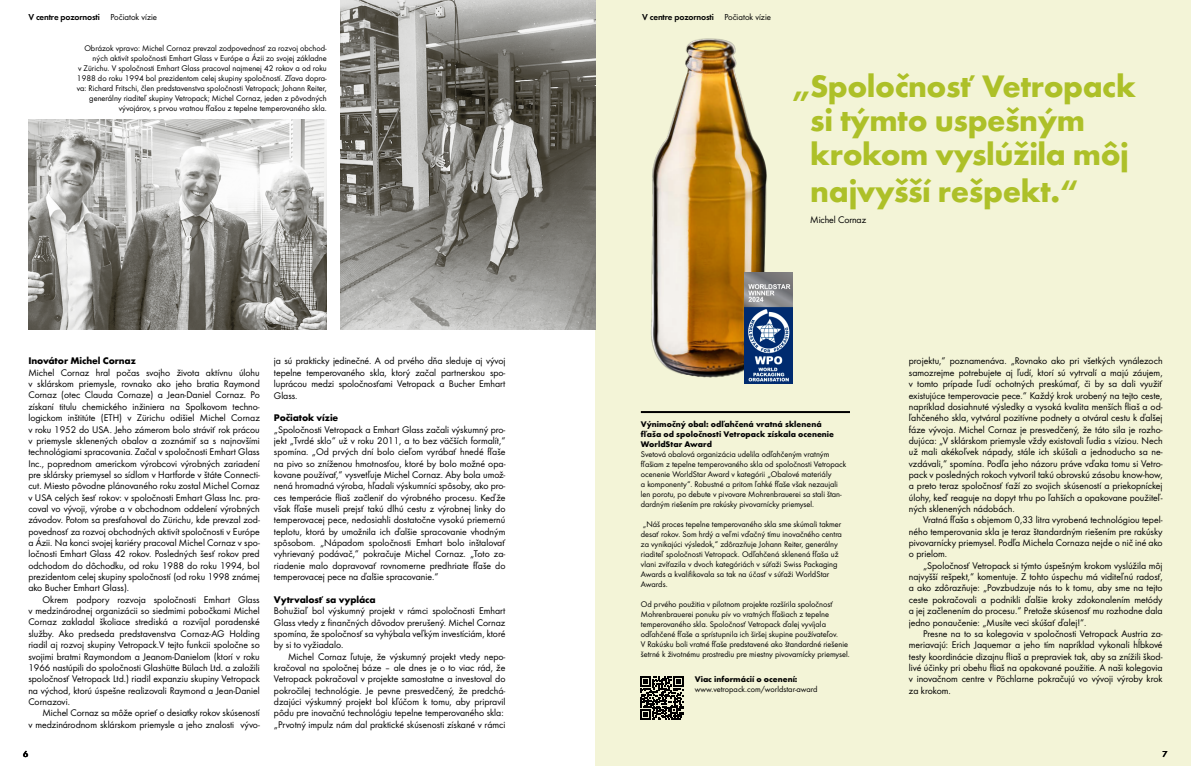
<style>
.page{position:relative;width:1191px;height:766px;background:#fff}
.page>*{position:absolute;margin:0;border:0;box-sizing:border-box;transform-origin:0 0}
.t1{font:700 32.2px/34px "Futura";letter-spacing:-.015em;color:#adc028}
.t2{font:10px/11.3px "Futura Boo";color:#000;text-align:justify}
.t3{font:700 10px "Futura";letter-spacing:-.01em;color:#000}
.t4{font:9px "Futura Dem";letter-spacing:-.02em;color:#000}
.t5{font:8.5px/10px "Futura Boo";color:#000}
.t6{font:700 8.5px/10px "Futura";color:#000}
.s1{font-family:"Futura Boo"}
</style>
<div class="page">
<div style="left:595px;top:0;width:596px;height:765px;background:#f3f4d7"></div>
<img style="left:28px;top:119px;width:299px;height:210px">
<img style="left:651px;top:38px;width:142px;height:346px">
<img style="left:744px;top:272px;width:49px;height:111px">
<img style="left:341px;top:0;width:254px;height:329px">
<hr style="left:641px;top:411px;width:209px;height:2px;background:#000">
<svg style="left:640px;top:676px;width:43px;height:43px"></svg>
<p class="t4" style="left:28px;top:11px;width:130px">V centre pozornosti <span class="s1">Počiatok vízie</span></p>
<p class="t4" style="left:642px;top:11px;width:130px">V centre pozornosti <span class="s1">Počiatok vízie</span></p>
<p class="t5" style="left:77px;top:43px;width:251px;text-align:right">Obrázok vpravo: Michel Cornaz prevzal zodpovednosť za rozvoj obchod&shy;ných aktivít spoločnosti Emhart Glass v Európe a Ázii zo svojej základne<br>v Zürichu. V spoločnosti Emhart Glass pracoval najmenej 42 rokov a od roku 1988 do roku 1994 bol prezidentom celej skupiny spoločností. Zľava dopra&shy;va: Richard Fritschi, člen predstavenstva spoločnosti Vetropack; Johann Reiter, generálny riaditeľ skupiny Vetropack; Michel Cornaz, jeden z pôvodných vývojárov, s prvou vratnou fľašou z tepelne temperovaného skla.</p>
<h1 class="t1" style="left:810px;top:68px;width:327px;text-indent:-18px">„Spoločnosť Vetropack si týmto uspešným krokom vyslúžila môj</h1>
<h1 class="t1" style="left:810px;top:173px;width:269px">najvyšší rešpekt.“</h1>
<p class="t2" style="left:810px;top:214px;width:57px">Michel Cornaz</p>
<p class="t3" style="left:28px;top:355px;width:109px">Inovátor Michel Cornaz</p>
<p class="t2" style="left:28px;top:366px;width:233px">Michel Cornaz hral počas svojho života aktívnu úlohu v sklárskom priemysle, rovnako ako jeho bratia Raymond Cornaz (otec Clauda Cornaze) a Jean-Daniel Cornaz. Po získaní titulu chemického inžiniera na Spolkovom techno&shy;logickom inštitúte (ETH) v Zürichu odišiel Michel Cornaz v roku 1952 do USA. Jeho zámerom bolo stráviť rok prácou v priemysle sklenených obalov a zoznámiť sa s najnovšími technológiami spracovania. Začal v spoločnosti Emhart Glass Inc., poprednom americkom výrobcovi výrobných zariadení pre sklársky priemysel so sídlom v Hartforde v štáte Connecti&shy;cut. Miesto pôvodne plánovaného roku zostal Michel Cornaz v USA celých šesť rokov: v spoločnosti Emhart Glass Inc. pra&shy;coval vo vývoji, výrobe a v obchodnom oddelení výrobných závodov. Potom sa presťahoval do Zürichu, kde prevzal zod&shy;povednosť za rozvoj obchodných aktivít spoločnosti v Európe a Ázii. Na konci svojej kariéry pracoval Michel Cornaz v spo&shy;ločnosti Emhart Glass 42 rokov. Posledných šesť rokov pred odchodom do dôchodku, od roku 1988 do roku 1994, bol prezidentom celej skupiny spoločností (od roku 1998 známej ako Bucher Emhart Glass).</p>
<p class="t2" style="left:28px;top:593px;width:233px;text-indent:14px">Okrem podpory rozvoja spoločnosti Emhart Glass v medzinárodnej organizácii so siedmimi pobočkami Michel Cornaz zakladal školiace strediská a rozvíjal poradenské služby. Ako predseda predstavenstva Cornaz-AG Holding riadil aj rozvoj skupiny Vetropack.V tejto funkcii spoločne so svojimi bratmi Raymondom a Jeanom-Danielom (ktorí v roku 1966 nastúpili do spoločnosti Glashütte Bülach Ltd. a založili spoločnosť Vetropack Ltd.) riadil expanziu skupiny Vetropack na východ, ktorú úspešne realizovali Raymond a Jean-Daniel Cornazovi.</p>
<p class="t2" style="left:28px;top:707px;width:233px;text-align:right">Michel Cornaz sa môže oprieť o desiatky rokov skúseností<br>v medzinárodnom sklárskom priemysle a jeho znalosti vývo-</p>
<p class="t2" style="left:274px;top:355px;width:233px">ja sú prakticky jedinečné. A od prvého dňa sleduje aj vývoj tepelne temperovaného skla, ktorý začal partnerskou spo&shy;luprácou medzi spoločnosťami Vetropack a Bucher Emhart Glass.</p>
<p class="t3" style="left:274px;top:411px;width:66px">Počiatok vízie</p>
<p class="t2" style="left:274px;top:423px;width:233px">„Spoločnosti Vetropack a Emhart Glass začali výskumný pro&shy;jekt „Tvrdé sklo“ už v roku 2011, a to bez väčších formalít,“ spomína. „Od prvých dní bolo cieľom vyrábať hnedé fľaše na pivo so zníženou hmotnosťou, ktoré by bolo možné opa&shy;kovane používať,“ vysvetľuje Michel Cornaz. Aby bola umož&shy;nená hromadná výroba, hľadali výskumníci spôsoby, ako pro&shy;ces temperácie fliaš začleniť do výrobného procesu. Keďže však fľaše museli prejsť takú dlhú cestu z výrobnej linky do temperovacej pece, nedosiahli dostatočne vysokú priemernú teplotu, ktorá by umožnila ich ďalšie spracovanie vhodným spôsobom. „Nápadom spoločnosti Emhart bolo inštalovať vyhrievaný podávač,“ pokračuje Michel Cornaz. „Toto za&shy;riadenie malo dopravovať rovnomerne predhriate fľaše do temperovacej pece na ďalšie spracovanie.“</p>
<p class="t3" style="left:274px;top:593px;width:103px">Vytrvalosť sa vypláca</p>
<p class="t2" style="left:274px;top:605px;width:233px">Bohužiaľ bol výskumný projekt v rámci spoločnosti Emhart Glass vtedy z finančných dôvodov prerušený. Michel Cornaz spomína, že spoločnosť sa vyhýbala veľkým investíciám, ktoré by si to vyžiadalo.</p>
<p class="t2" style="left:274px;top:650px;width:233px;text-align:left;text-indent:14px">Michel Cornaz ľutuje, že výskumný projekt vtedy nepo&shy;kračoval na spoločnej báze – ale dnes je o to viac rád, že Vetropack pokračoval v projekte samostatne a investoval do pokročilej technológie. Je pevne presvedčený, že predchá&shy;dzajúci výskumný projekt bol kľúčom k tomu, aby pripravil pôdu pre inovačnú technológiu tepelne temperovaného skla: „Prvotný impulz nám dal praktické skúsenosti získané v rámci</p>
<p class="t6" style="left:641px;top:419px;width:195px">Výnimočný obal: odľahčená vratná sklenená fľaša od spoločnosti Vetropack získala ocenenie<br>WorldStar Award</p>
<p class="t5" style="left:641px;top:449px;width:207px">Svetová obalová organizácia udelila odľahčeným vratným fľašiam z tepelne temperovaného skla od spoločnosti Vetropack ocenenie WorldStar Award v kategórii „Obalové materiály<br>a komponenty“. Robustné a pritom ľahké fľaše však nezaujali len porotu, po debute v pivovare Mohrenbrauerei sa stali štan&shy;dardným riešením pre rakúsky pivovarnícky priemysel.</p>
<p class="t5" style="left:641px;top:519px;width:203px">„Náš proces tepelne temperovaného skla sme skúmali takmer desať rokov. Som hrdý a veľmi vďačný tímu inovačného centra za vynikajúci výsledok,“ zdôrazňuje Johann Reiter, generálny riaditeľ spoločnosti Vetropack. Odľahčená sklenená fľaša už vlani zvíťazila v dvoch kategóriách v súťaži Swiss Packaging Awards a kvalifikovala sa tak na účasť v súťaži WorldStar Awards.</p>
<p class="t5" style="left:641px;top:599px;width:210px">Od prvého použitia v pilotnom projekte rozšírila spoločnosť Mohrenbrauerei ponuku pív vo vratných fľašiach z tepelne temperovaného skla. Spoločnosť Vetropack ďalej vyvíjala odľahčené fľaše a sprístupnila ich širšej skupine používateľov.<br>V Rakúsku boli vratné fľaše predstavené ako štandardné riešenie šetrné k životnému prostrediu pre miestny pivovarnícky priemysel.</p>
<p class="t6" style="left:694px;top:673px;width:104px">Viac informácií o ocenení:</p>
<p class="t5" style="left:694px;top:683px;width:124px">www.vetropack.com/worldstar-award</p>
<p class="t2" style="left:908px;top:355px;width:255px">projektu,“ poznamenáva. „Rovnako ako pri všetkých vynálezoch samozrejme potrebujete aj ľudí, ktorí sú vytrvalí a majú záujem, v tomto prípade ľudí ochotných preskúmať, či by sa dali využiť existujúce temperovacie pece.“ Každý krok urobený na tejto ceste, napríklad dosiahnuté výsledky a vysoká kvalita menších fliaš a od&shy;ľahčeného skla, vytváral pozitívne podnety a otváral cestu k ďalšej fáze vývoja. Michel Cornaz je presvedčený, že táto sila je rozho&shy;dujúca: „V sklárskom priemysle vždy existovali ľudia s víziou. Nech už mali akékoľvek nápady, stále ich skúšali a jednoducho sa ne&shy;vzdávali,“ spomína. Podľa jeho názoru práve vďaka tomu si Vetro&shy;pack v posledných rokoch vytvoril takú obrovskú zásobu know-how, a preto teraz spoločnosť ťaží zo svojich skúseností a priekopníckej úlohy, keď reaguje na dopyt trhu po ľahších a opakovane použiteľ&shy;ných sklenených nádobách.</p>
<p class="t2" style="left:908px;top:514px;width:255px;text-indent:14px">Vratná fľaša s objemom 0,33 litra vyrobená technológiou tepel&shy;ného temperovania skla je teraz štandardným riešením pre rakúsky pivovarnícky priemysel. Podľa Michela Cornaza nejde o nič iné ako o prielom.</p>
<p class="t2" style="left:908px;top:559px;width:255px;text-indent:14px">„Spoločnosť Vetropack si týmto úspešným krokom vyslúžila môj najvyšší rešpekt,“ komentuje. Z tohto úspechu má viditeľnú radosť, a ako zdôrazňuje: „Povzbudzuje nás to k tomu, aby sme na tejto ceste pokračovali a podnikli ďalšie kroky zdokonalením metódy a jej začlenením do procesu.“ Pretože skúsenosť mu rozhodne dala jedno ponaučenie: „Musíte veci skúšať ďalej!“.</p>
<p class="t2" style="left:908px;top:627px;width:255px;text-indent:14px">Presne na to sa kolegovia v spoločnosti Vetropack Austria za&shy;meriavajú: Erich Jaquemar a jeho tím napríklad vykonali hĺbkové testy koordinácie dizajnu fliaš a prepraviek tak, aby sa znížili škod&shy;livé účinky pri obehu fliaš na opakované použitie. A naši kolegovia v inovačnom centre v Pöchlarne pokračujú vo vývoji výroby krok za krokom.</p>
<p class="t4" style="left:23px;top:748px;width:7px">6</p>
<p class="t4" style="left:1162px;top:748px;width:7px">7</p>
</div>
